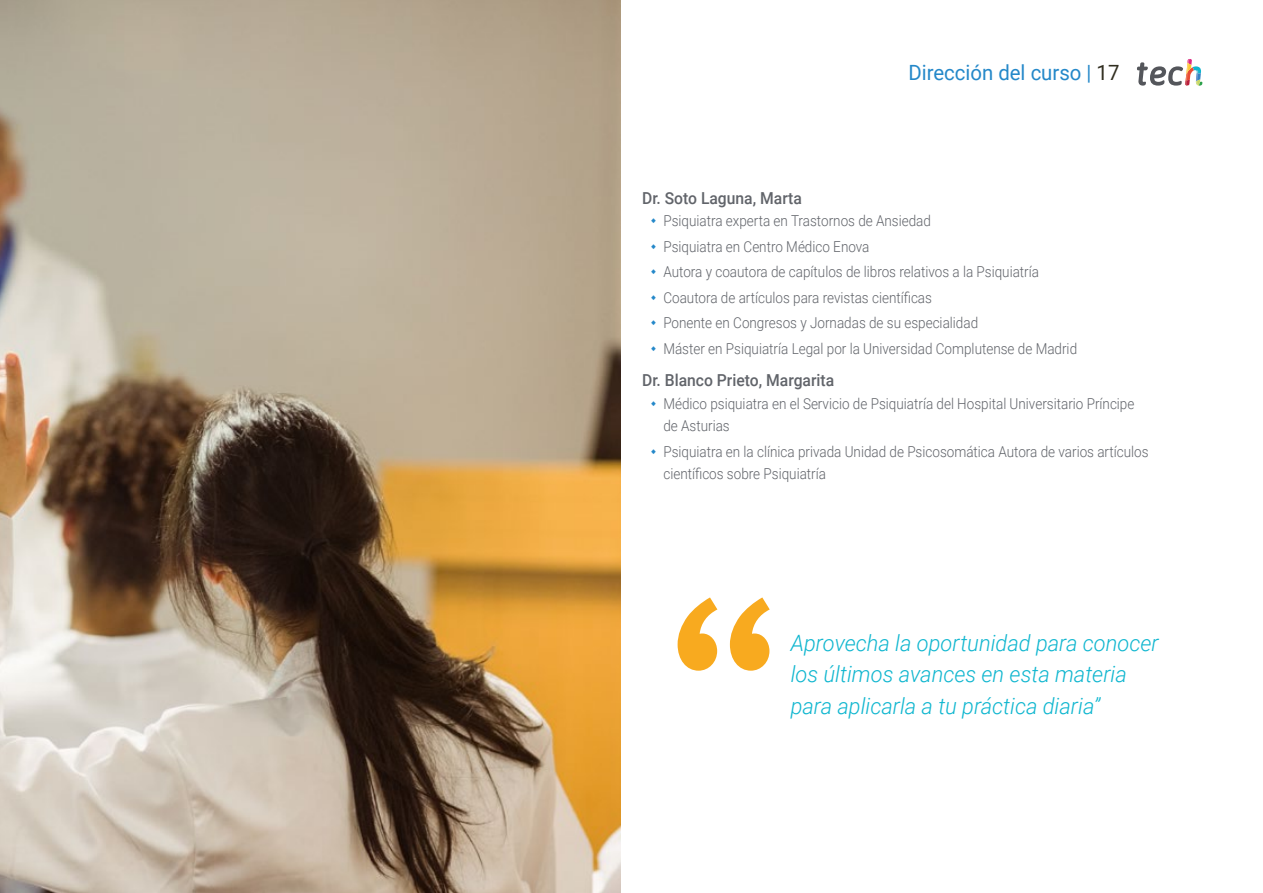
<style>
.page{position:relative;width:1263px;height:893px;background:#fff}
.page>*{position:absolute;margin:0;border:0;box-sizing:border-box;transform-origin:0 0}
.t1{font:italic 300 22.5px/31.5px "Roboto";color:#0fb6cf}
.t2{font:21px "Roboto";color:#2488c9}
.t3{font:500 16.5px "Roboto";color:#61646a;scale:.95 1}
.t4{font:300 15px/25.5px "Roboto";color:#61646a;scale:.9 1}
.s1{color:#312e20}
</style>
<div class="page">
<img style="left:0;top:0;width:621px;height:893px">
<svg style="left:678px;top:597px;width:92px;height:74px"></svg>
<svg style="left:1137px;top:59px;width:65px;height:27px"></svg>
<h2 class="t2" style="left:908px;top:57px;width:213px">Dirección del curso | <span class="s1">17</span></h2>
<p class="t3" style="left:642px;top:186px;width:170px">Dr. Soto Laguna, Marta</p>
<p class="t4" style="left:663px;top:207px;width:461px">Psiquiatra experta en Trastornos de Ansiedad<br>Psiquiatra en Centro Médico Enova<br>Autora y coautora de capítulos de libros relativos a la Psiquiatría Coautora de artículos para revistas científicas<br>Ponente en Congresos y Jornadas de su especialidad<br>Máster en Psiquiatría Legal por la Universidad Complutense de Madrid</p>
<p class="t3" style="left:642px;top:369px;width:204px">Dr. Blanco Prieto, Margarita</p>
<p class="t4" style="left:663px;top:392px;width:525px;line-height:22.5px">Médico psiquiatra en el Servicio de Psiquiatría del Hospital Universitario Príncipe de Asturias</p>
<p class="t4" style="left:663px;top:440px;width:541px;line-height:22.5px">Psiquiatra en la clínica privada Unidad de Psicosomática Autora de varios artículos científicos sobre Psiquiatría</p>
<h1 class="t1" style="left:791px;top:626px;width:370px">Aprovecha la oportunidad para conocer los últimos avances en esta materia para aplicarla a tu práctica diaria”</h1>
</div>
